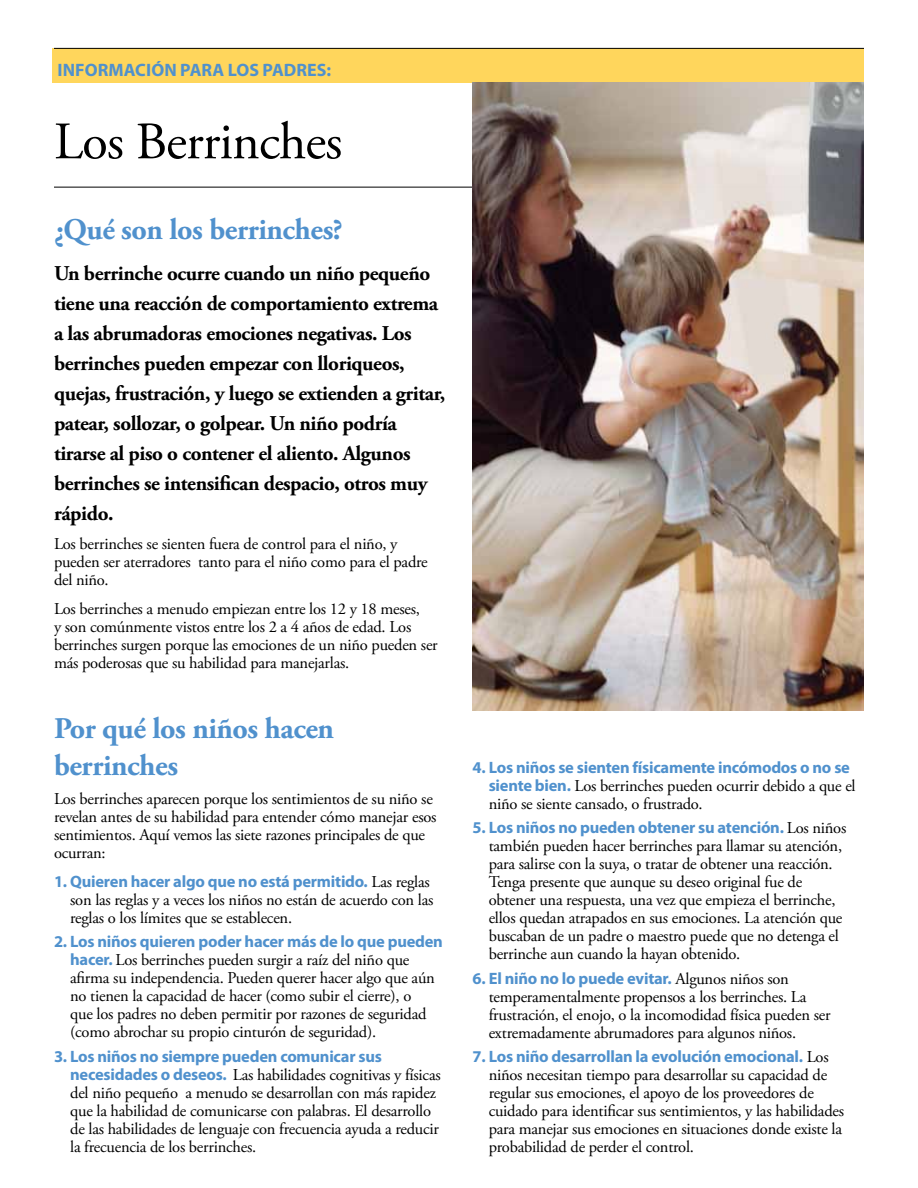
<style>
.page{position:relative;width:918px;height:1188px;background:#fff}
.page>*{position:absolute;margin:0;border:0;box-sizing:border-box;transform-origin:0 0}
.t1{font:52.5px "Adobe Garamond Pro";letter-spacing:-.015em;color:#000}
.t2{font:700 30px/37.5px "Adobe Garamond Pro";letter-spacing:-.015em;color:#5091cd}
.t3{font:700 21px/30px "Adobe Garamond Pro";letter-spacing:-.02em;color:#000}
.t4{font:700 18px "Myriad Pro";letter-spacing:.005em;color:#5091cd}
.t5{font:16.5px/18px "Adobe Garamond Pro";letter-spacing:-.015em;color:#000}
.t6{font:700 16.5px "Myriad Pro";letter-spacing:-.015em;color:#5091cd}
.s1{font-family:"Adobe Garamond Pro";font-weight:400;color:#000}
.s2{font-family:"Myriad Pro";font-weight:700;color:#5091cd}
</style>
<div class="page">
<div style="left:52px;top:48px;width:812px;height:34px;background:#ffd65c"></div>
<hr style="left:54px;top:48px;width:810px;height:1px;background:#000">
<hr style="left:54px;top:187px;width:810px;height:1px;background:#000">
<img style="left:472px;top:82px;width:392px;height:628px">
<p class="t4" style="left:58px;top:58px;width:275px">Información para los Padres:</p>
<h1 class="t1" style="left:54px;top:110px;width:290px">Los Berrinches</h1>
<h2 class="t2" style="left:54px;top:212px;width:290px">¿Qué son los berrinches?</h2>
<p class="t3" style="left:54px;top:259px;width:393px">Un berrinche ocurre cuando un niño pequeño tiene una reacción de comportamiento extrema a las abrumadoras emociones negativas. Los berrinches pueden empezar con lloriqueos, quejas, frustración, y luego se extienden a gritar, patear, sollozar, o golpear. Un niño podría tirarse al piso o contener el aliento. Algunos berrinches se intensifican despacio, otros muy rápido.</p>
<p class="t5" style="left:54px;top:535px;width:375px">Los berrinches se sienten fuera de control para el niño, y pueden ser aterradores tanto para el niño como para el padre del niño.</p>
<p class="t5" style="left:54px;top:600px;width:385px">Los berrinches a menudo empiezan entre los 12 y 18 meses,<br>y son comúnmente vistos entre los 2 a 4 años de edad. Los berrinches surgen porque las emociones de un niño pueden ser más poderosas que su habilidad para manejarlas.</p>
<h2 class="t2" style="left:54px;top:710px;width:282px">Por qué los niños hacen berrinches</h2>
<p class="t5" style="left:54px;top:790px;width:384px">Los berrinches aparecen porque los sentimientos de su niño se revelan antes de su habilidad para entender cómo manejar esos sentimientos. Aquí vemos las siete razones principales de que ocurran:</p>
<p class="t6" style="left:54px;top:870px;width:377px">1. Quieren hacer algo que no está permitido. <span class="s1">Las reglas</span></p>
<p class="t5" style="left:70px;top:891px;width:365px">son las reglas y a veces los niños no están de acuerdo con las reglas o los límites que se establecen.</p>
<p class="t6" style="left:54px;top:931px;width:390px">2. Los niños quieren poder hacer más de lo que pueden</p>
<p class="t5" style="left:70px;top:951px;width:366px"><span class="s2">hacer.</span> Los berrinches pueden surgir a raíz del niño que afirma su independencia. Pueden querer hacer algo que aún no tienen la capacidad de hacer (como subir el cierre), o que los padres no deben permitir por razones de seguridad (como abrochar su propio cinturón de seguridad).</p>
<p class="t6" style="left:54px;top:1045px;width:329px">3. Los niños no siempre pueden comunicar sus</p>
<p class="t5" style="left:70px;top:1066px;width:372px"><span class="s2">necesidades o deseos.</span> Las habilidades cognitivas y físicas del niño pequeño a menudo se desarrollan con más rapidez que la habilidad de comunicarse con palabras. El desarrollo de las habilidades de lenguaje con frecuencia ayuda a reducir la frecuencia de los berrinches.</p>
<p class="t6" style="left:473px;top:756px;width:379px">4. Los niños se sienten físicamente incómodos o no se</p>
<p class="t5" style="left:489px;top:777px;width:368px"><span class="s2">siente bien.</span> Los berrinches pueden ocurrir debido a que el niño se siente cansado, o frustrado.</p>
<p class="t6" style="left:473px;top:817px;width:375px">5. Los niños no pueden obtener su atención. <span class="s1">Los niños</span></p>
<p class="t5" style="left:489px;top:838px;width:355px">también pueden hacer berrinches para llamar su atención, para salirse con la suya, o tratar de obtener una reacción.<br>Tenga presente que aunque su deseo original fue de obtener una respuesta, una vez que empieza el berrinche, ellos quedan atrapados en sus emociones. La atención que buscaban de un padre o maestro puede que no detenga el berrinche aun cuando la hayan obtenido.</p>
<p class="t6" style="left:473px;top:967px;width:318px">6. El niño no lo puede evitar. <span class="s1">Algunos niños son</span></p>
<p class="t5" style="left:489px;top:988px;width:343px">temperamentalmente propensos a los berrinches. La frustración, el enojo, o la incomodidad física pueden ser extremadamente abrumadores para algunos niños.</p>
<p class="t6" style="left:473px;top:1046px;width:358px">7. Los niño desarrollan la evolución emocional. <span class="s1">Los</span></p>
<p class="t5" style="left:489px;top:1067px;width:357px">niños necesitan tiempo para desarrollar su capacidad de regular sus emociones, el apoyo de los proveedores de cuidado para identificar sus sentimientos, y las habilidades para manejar sus emociones en situaciones donde existe la probabilidad de perder el control.</p>
</div>
